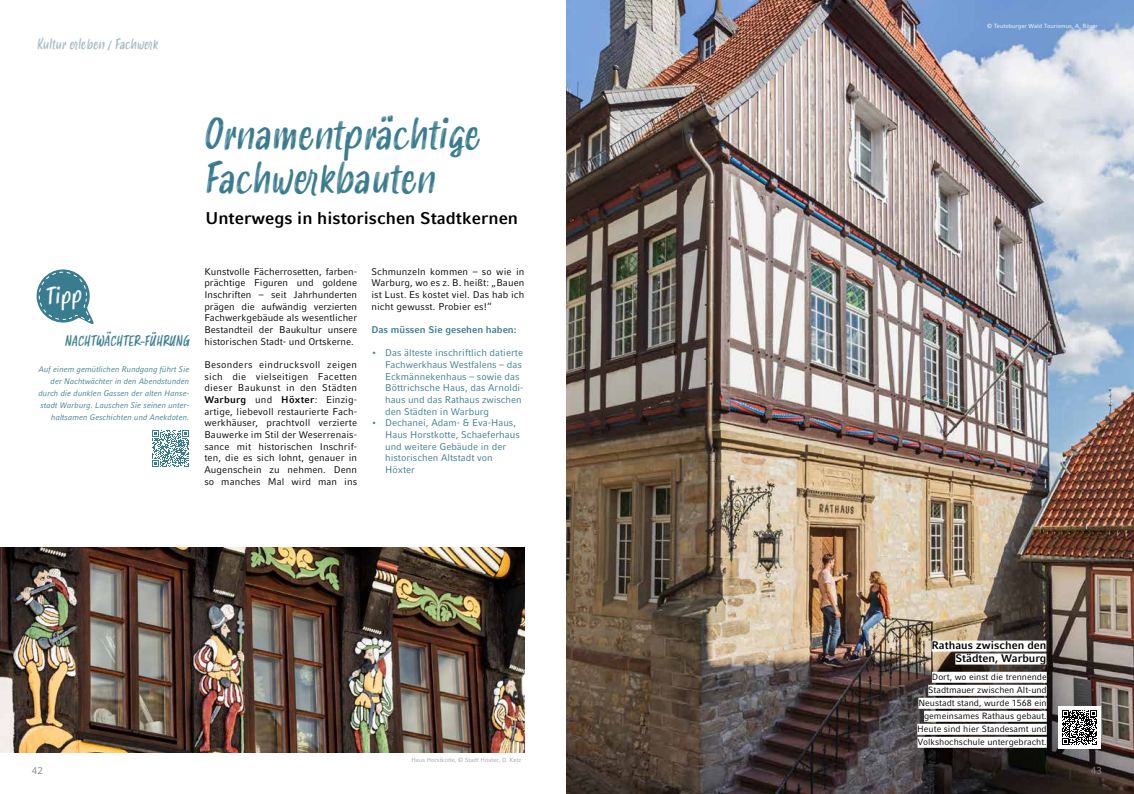
<style>
.page{position:relative;width:1134px;height:794px;background:#fff}
.page>*{position:absolute;margin:0;border:0;box-sizing:border-box;transform-origin:0 0}
.t1{font:italic 42px/44px "Smoothy";letter-spacing:-.01em;color:#3a7c8f}
.t2{font:italic 22.9px "Smoothy";color:#fff}
.t3{font:700 17px "Compatil Fact LT Pro";color:#000}
.t4{font:italic 14px "Smoothy";letter-spacing:-.01em;color:#a3b8c3}
.t5{font:italic 14px "Smoothy";letter-spacing:-.01em;color:#3a7c8f}
.t6{font:700 11px/13px "Compatil Fact LT Pro";color:#000;text-align:right}
.t7{font:10px "Compatil Fact LT Pro";color:#878787}
.t8{font:9.7px/11.7px "Compatil Fact LT Pro";letter-spacing:.01em;color:#000;text-align:justify}
.t9{font:9.7px/11.7px "Compatil Fact LT Pro";color:#3a7c8f}
.t10{font:700 9.7px "Compatil Fact LT Pro";color:#3a7c8f}
.t11{font:9px/13px "Compatil Fact LT Pro";color:#000;text-align:right}
.t12{font:italic 8.1px/12px "Compatil Fact LT Pro";color:#3a7c8f;text-align:right}
.t13{font:6px "Compatil Fact LT Pro";color:#a4a2a2}
.t14{font:6px "Compatil Fact LT Pro";color:#fff}
.s1{font-weight:700}
</style>
<div class="page">
<img style="left:0;top:547px;width:524px;height:206px">
<img style="left:567px;top:0;width:567px;height:794px">
<div style="left:1058px;top:706px;width:43px;height:42px;background:#fff"></div>
<svg style="left:1062px;top:710px;width:35px;height:35px"></svg>
<svg style="left:36px;top:269px;width:58px;height:55px"></svg>
<div style="left:931px;top:640px;width:115px;height:11px;background:#fff"></div>
<div style="left:955px;top:653px;width:91px;height:11px;background:#fff"></div>
<div style="left:932px;top:672px;width:115px;height:11px;background:#fff"></div>
<div style="left:928px;top:685px;width:119px;height:11px;background:#fff"></div>
<div style="left:918px;top:698px;width:129px;height:11px;background:#fff"></div>
<div style="left:924px;top:711px;width:123px;height:11px;background:#fff"></div>
<div style="left:917px;top:724px;width:130px;height:11px;background:#fff"></div>
<div style="left:917px;top:737px;width:130px;height:11px;background:#fff"></div>
<svg style="left:152px;top:430px;width:37px;height:37px"></svg>
<h3 class="t4" style="left:37px;top:34px;width:123px">Kultur erleben / Fachwerk</h3>
<h1 class="t1" style="left:203px;top:114px;width:278px">Ornamentprächtige<br>Fachwerkbauten</h1>
<h3 class="t3" style="left:205px;top:208px;width:314px">Unterwegs in historischen Stadtkernen</h3>
<h2 class="t2" style="left:44px;top:280px;width:38px;rotate:-4deg">Tipp</h2>
<h3 class="t5" style="left:65px;top:330px;width:126px">NACHTWÄCHTER-FÜHRUNG</h3>
<p class="t12" style="left:39px;top:363px;width:152px">Auf einem gemütlichen Rundgang führt Sie der Nachtwächter in den Abendstunden durch die dunklen Gassen der alten Hanse&shy;stadt Warburg. Lauschen Sie seinen unter&shy;haltsamen Geschichten und Anekdoten.</p>
<p class="t8" style="left:204px;top:265px;width:154px">Kunstvolle Fächerrosetten, farben&shy;prächtige Figuren und goldene Inschriften – seit Jahrhunderten prägen die aufwändig verzierten Fachwerkgebäude als wesentlicher Bestandteil der Baukultur unsere historischen Stadt- und Ortskerne.</p>
<p class="t8" style="left:204px;top:359px;width:154px">Besonders eindrucksvoll zeigen sich die vielseitigen Facetten dieser Baukunst in den Städten <span class="s1">Warburg</span> und <span class="s1">Höxter</span>: Einzig&shy;artige, liebevoll restaurierte Fach&shy;werkhäuser, prachtvoll verzierte Bauwerke im Stil der Weserrenais&shy;sance mit historischen Inschrif&shy;ten, die es sich lohnt, genauer in Augenschein zu nehmen. Denn so manches Mal wird man ins</p>
<p class="t8" style="left:371px;top:265px;width:155px">Schmunzeln kommen – so wie in Warburg, wo es z. B. heißt: „Bauen ist Lust. Es kostet viel. Das hab ich nicht gewusst. Probier es!“</p>
<p class="t10" style="left:371px;top:324px;width:147px">Das müssen Sie gesehen haben:</p>
<p class="t9" style="left:385px;top:347px;width:140px;text-indent:-14px">• Das älteste inschriftlich datierte<br>Fachwerkhaus Westfalens – das<br>Eckmännekenhaus – sowie das<br>Böttrichsche Haus, das Arnoldi&shy;haus und das Rathaus zwischen den Städten in Warburg</p>
<p class="t9" style="left:385px;top:417px;width:136px;text-indent:-14px">• Dechanei, Adam- &amp; Eva-Haus,<br>Haus Horstkotte, Schaeferhaus und weitere Gebäude in der historischen Altstadt von<br>Höxter</p>
<p class="t13" style="left:411px;top:756px;width:111px">Haus Horstkotte, © Stadt Höxter, D. Ketz</p>
<p class="t14" style="left:987px;top:22px;width:112px">© Teutoburger Wald Tourismus, A. Röser</p>
<p class="t6" style="left:931px;top:639px;width:116px">Rathaus zwischen den<br>Städten, Warburg</p>
<p class="t11" style="left:917px;top:670px;width:131px">Dort, wo einst die trennende<br>Stadtmauer zwischen Alt-und<br>Neustadt stand, wurde 1568 ein gemeinsames Rathaus gebaut.<br>Heute sind hier Standesamt und<br>Volkshochschule untergebracht.</p>
<p class="t7" style="left:32px;top:764px;width:13px">42</p>
<p class="t7" style="left:1091px;top:764px;width:13px">43</p>
</div>
